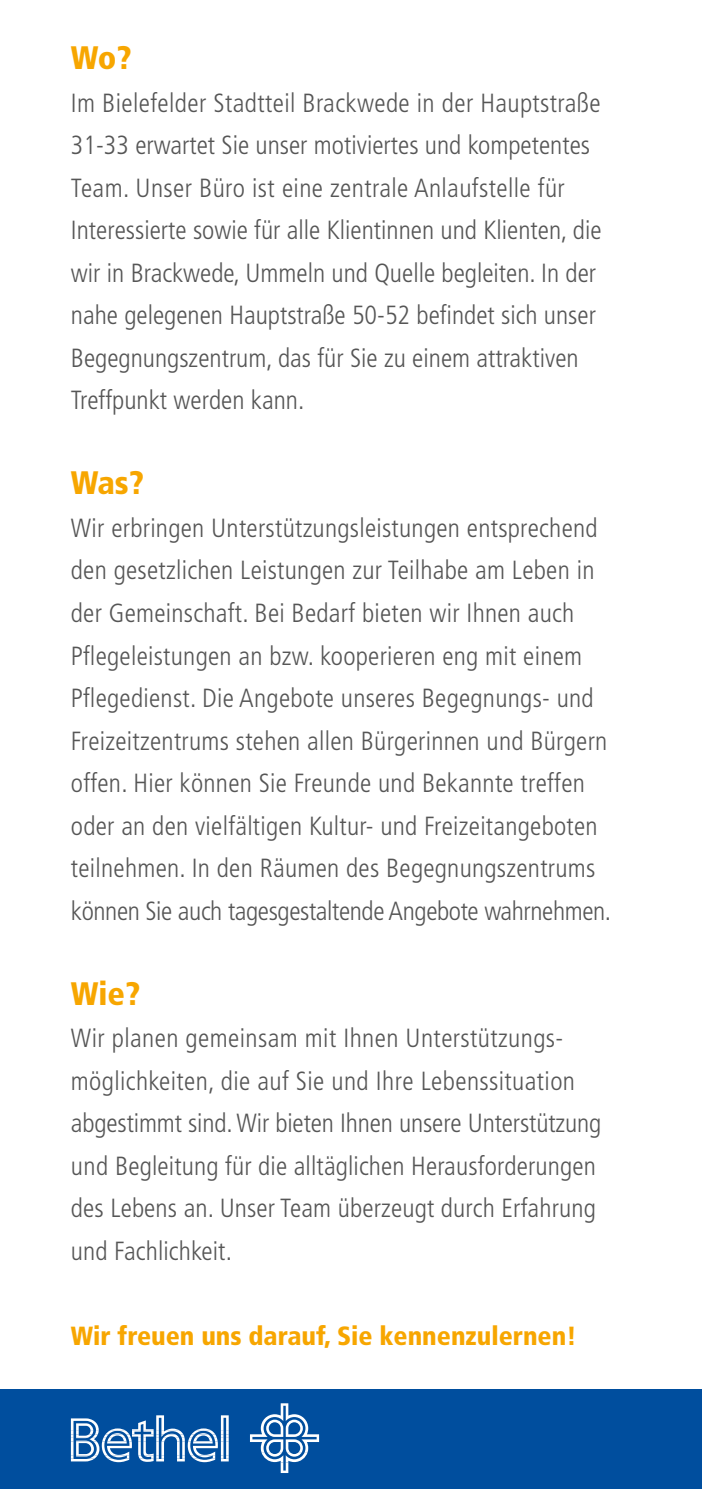
<style>
.page{position:relative;width:702px;height:1489px;background:#fff}
.page>*{position:absolute;margin:0;border:0;box-sizing:border-box;transform-origin:0 0}
.t1{font:900 condensed 32.5px "Frutiger";color:#f7a600}
.t2{font:300 condensed 26.25px/42.5px "Frutiger";letter-spacing:.01em;color:#565656}
.t3{font:900 condensed 26.25px "Frutiger";color:#f7a600}
</style>
<div class="page">
<div style="left:0;top:1389px;width:702px;height:99px;background:#004e9e"></div>
<svg style="left:250px;top:1403px;width:69px;height:69px"></svg>
<svg style="left:71px;top:1415px;width:158px;height:46px"></svg>
<p class="t1" style="left:71px;top:38px;width:62px">Wo?</p>
<p class="t2" style="left:71px;top:82px;width:532px">Im Bielefelder Stadtteil Brackwede in der Hauptstraße 31-33 erwartet Sie unser motiviertes und kompetentes Team. Unser Büro ist eine zentrale Anlaufstelle für Interessierte sowie für alle Klientinnen und Klienten, die wir in Brackwede, Ummeln und Quelle begleiten. In der nahe gelegenen Hauptstraße 50-52 befindet sich unser Begegnungszentrum, das für Sie zu einem attraktiven Treffpunkt werden kann.</p>
<p class="t1" style="left:71px;top:463px;width:74px">Was?</p>
<p class="t2" style="left:71px;top:507px;width:542px">Wir erbringen Unterstützungsleistungen entsprechend den gesetzlichen Leistungen zur Teilhabe am Leben in der Gemeinschaft. Bei Bedarf bieten wir Ihnen auch Pflegeleistungen an bzw. kooperieren eng mit einem Pflegedienst. Die Angebote unseres Begegnungs- und Freizeitzentrums stehen allen Bürgerinnen und Bürgern offen. Hier können Sie Freunde und Bekannte treffen oder an den vielfältigen Kultur- und Freizeitangeboten teilnehmen. In den Räumen des Begegnungszentrums können Sie auch tagesgestaltende Angebote wahrnehmen.</p>
<p class="t1" style="left:71px;top:973px;width:71px">Wie?</p>
<p class="t2" style="left:71px;top:1017px;width:532px">Wir planen gemeinsam mit Ihnen Unterstützungs&shy;möglichkeiten, die auf Sie und Ihre Lebenssituation abgestimmt sind. Wir bieten Ihnen unsere Unterstützung und Begleitung für die alltäglichen Herausforderungen des Lebens an. Unser Team überzeugt durch Erfahrung und Fachlichkeit.</p>
<p class="t3" style="left:71px;top:1319px;width:507px">Wir freuen uns darauf, Sie kennenzulernen!</p>
</div>
